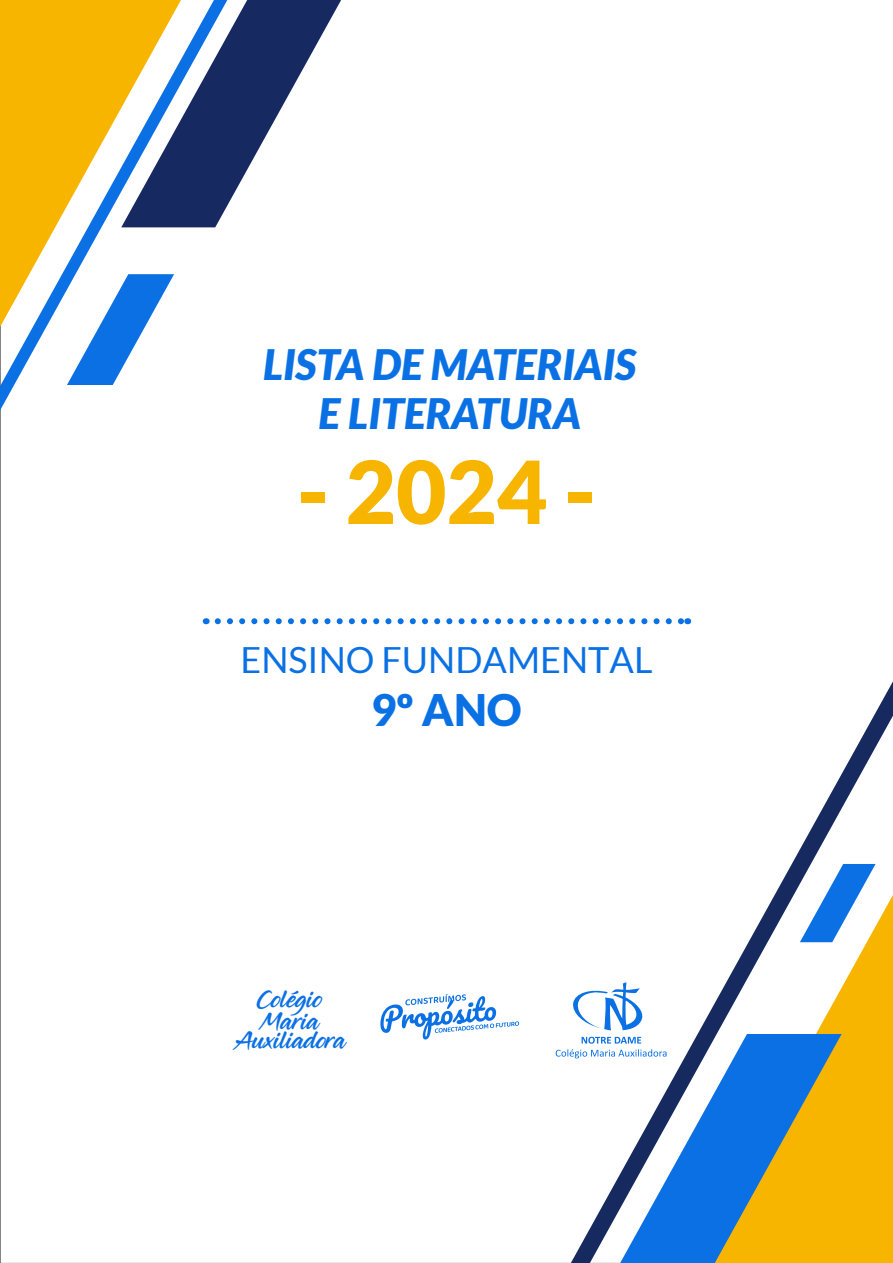
<style>
.page{position:relative;width:893px;height:1263px;background:#fff}
.page>*{position:absolute;margin:0;border:0;box-sizing:border-box;transform-origin:0 0}
.t1{font:900 87px "Lato";color:#f7b500}
.t2{font:900 43.5px "Lato";color:#0a71e4}
.t3{font:italic 900 42px/48.3px "Lato";color:#0a71e4;text-align:center}
.t4{font:36px "Lato";color:#0a71e4}
.t5{font:24.9px/20.5px "Midnight Drive";color:#0a70e3;text-align:center}
</style>
<div class="page">
<svg style="left:218px;top:618px;width:463px;height:6px"></svg>
<svg style="left:0;top:227px;width:216px;height:183px"></svg>
<svg style="left:0;top:0;width:181px;height:327px;fill:#f7b500"></svg>
<svg style="left:121px;top:0;width:220px;height:227px"></svg>
<svg style="left:67px;top:274px;width:107px;height:111px"></svg>
<svg style="left:571px;top:681px;width:322px;height:582px"></svg>
<svg style="left:800px;top:864px;width:75px;height:78px"></svg>
<svg style="left:556px;top:982px;width:110px;height:76px"></svg>
<svg style="left:380px;top:994px;width:139px;height:46px"></svg>
<p class="t3" style="left:263px;top:341px;width:375px">LISTA DE MATERIAIS<br>E LITERATURA</p>
<h1 class="t1" style="left:297px;top:441px;width:301px">- 2024 -</h1>
<p class="t4" style="left:240px;top:640px;width:414px">ENSINO FUNDAMENTAL</p>
<p class="t2" style="left:371px;top:685px;width:152px">9º ANO</p>
<p class="t5" style="left:234px;top:990px;width:113px">Colégio<br>Maria<br>Auxiliadora</p>
</div>
